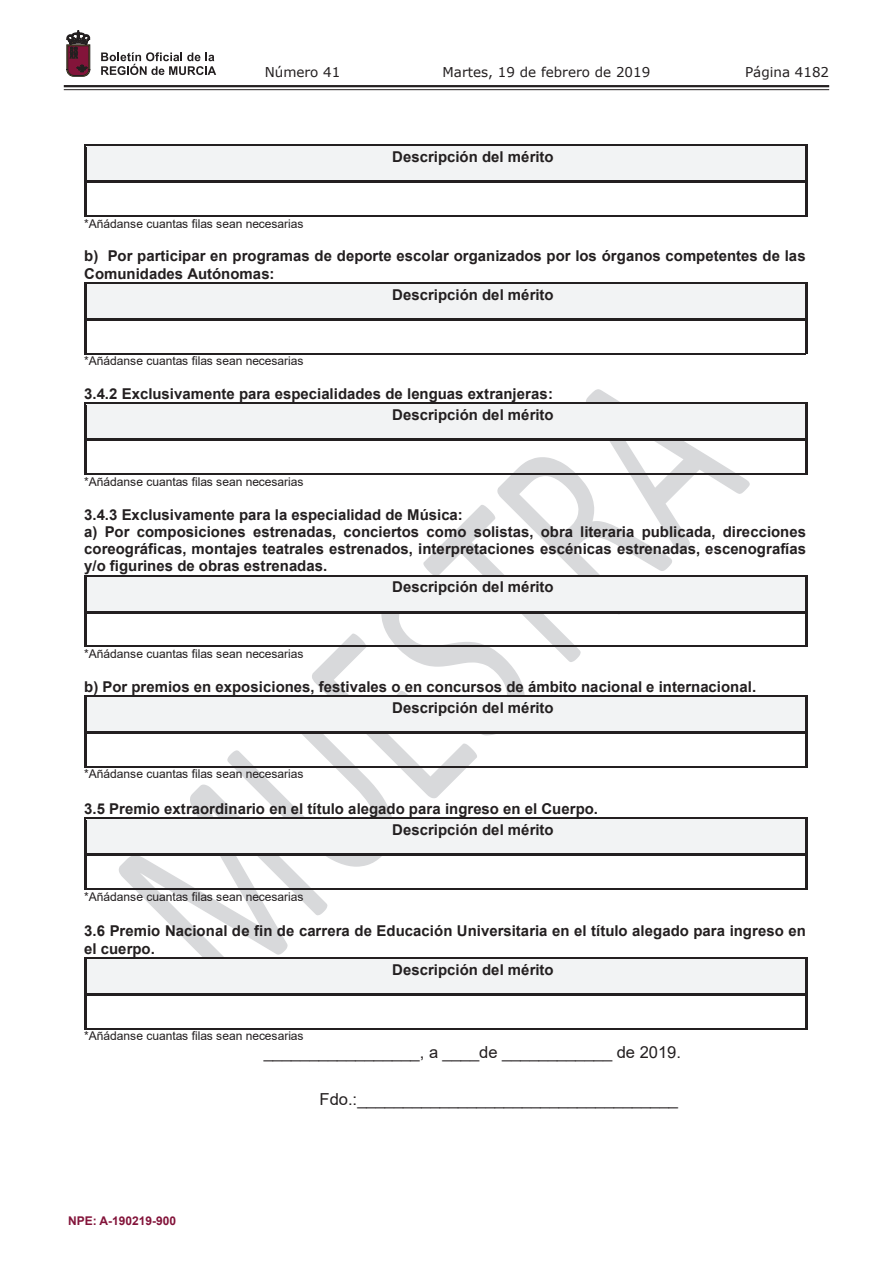
<style>
.page{position:relative;width:893px;height:1263px;background:#fff}
.page>*{position:absolute;margin:0;border:0;box-sizing:border-box;transform-origin:0 0}
.t1{font:16.5px "Arial";color:#231f20}
.t2{font:700 15px/17.2px "Arial";color:#231f20}
.t3{font:13.5px "Verdana";color:#231f20}
.t4{font:12px "Arial";letter-spacing:-.005em;color:#231f20}
.t5{font:700 12px "Arial";color:#83143a}
</style>
<div class="page">
<hr style="left:64px;top:85px;width:765px;height:2px;background:#231f20">
<hr style="left:64px;top:89px;width:765px;height:1px;background:#231f20">
<svg style="left:101px;top:52px;width:115px;height:23px"></svg>
<svg style="left:67px;top:31px;width:23px;height:45px"></svg>
<svg style="left:119px;top:389px;width:631px;height:568px"></svg>
<div style="left:86px;top:147px;width:720px;height:33px;background:#f2f3f4"></div>
<hr style="left:84px;top:144px;width:722px;height:3px;background:#231f20">
<hr style="left:84px;top:147px;width:2px;height:33px;background:#231f20">
<hr style="left:806px;top:147px;width:2px;height:33px;background:#231f20">
<hr style="left:86px;top:180px;width:720px;height:3px;background:#231f20">
<hr style="left:84px;top:183px;width:2px;height:32px;background:#231f20">
<hr style="left:84px;top:215px;width:722px;height:2px;background:#231f20">
<hr style="left:806px;top:183px;width:2px;height:34px;background:#231f20">
<div style="left:86px;top:284px;width:720px;height:34px;background:#f2f3f4"></div>
<hr style="left:84px;top:282px;width:722px;height:2px;background:#231f20">
<hr style="left:84px;top:284px;width:2px;height:34px;background:#231f20">
<hr style="left:806px;top:284px;width:2px;height:34px;background:#231f20">
<hr style="left:86px;top:318px;width:720px;height:2px;background:#231f20">
<hr style="left:84px;top:320px;width:2px;height:33px;background:#231f20">
<hr style="left:84px;top:353px;width:722px;height:1px;background:#231f20">
<hr style="left:806px;top:320px;width:2px;height:34px;background:#231f20">
<div style="left:86px;top:405px;width:720px;height:34px;background:#f2f3f4"></div>
<hr style="left:84px;top:403px;width:722px;height:2px;background:#231f20">
<hr style="left:84px;top:405px;width:2px;height:34px;background:#231f20">
<hr style="left:806px;top:405px;width:2px;height:34px;background:#231f20">
<hr style="left:86px;top:439px;width:720px;height:2px;background:#231f20">
<hr style="left:84px;top:441px;width:2px;height:32px;background:#231f20">
<hr style="left:84px;top:473px;width:722px;height:2px;background:#231f20">
<hr style="left:806px;top:441px;width:2px;height:34px;background:#231f20">
<div style="left:86px;top:577px;width:720px;height:34px;background:#f2f3f4"></div>
<hr style="left:84px;top:575px;width:722px;height:2px;background:#231f20">
<hr style="left:84px;top:577px;width:2px;height:34px;background:#231f20">
<hr style="left:806px;top:577px;width:2px;height:34px;background:#231f20">
<hr style="left:86px;top:611px;width:720px;height:2px;background:#231f20">
<hr style="left:84px;top:613px;width:2px;height:33px;background:#231f20">
<hr style="left:84px;top:646px;width:722px;height:1px;background:#231f20">
<hr style="left:806px;top:613px;width:2px;height:34px;background:#231f20">
<div style="left:86px;top:698px;width:720px;height:33px;background:#f2f3f4"></div>
<hr style="left:84px;top:695px;width:722px;height:2px;background:#231f20">
<hr style="left:86px;top:697px;width:720px;height:1px;background:#f2f3f4">
<hr style="left:84px;top:698px;width:2px;height:33px;background:#231f20">
<hr style="left:806px;top:698px;width:2px;height:33px;background:#231f20">
<hr style="left:86px;top:731px;width:720px;height:2px;background:#231f20">
<hr style="left:84px;top:734px;width:2px;height:32px;background:#231f20">
<hr style="left:84px;top:766px;width:722px;height:1px;background:#231f20">
<hr style="left:806px;top:734px;width:2px;height:33px;background:#231f20">
<div style="left:86px;top:820px;width:720px;height:33px;background:#f2f3f4"></div>
<hr style="left:84px;top:817px;width:722px;height:3px;background:#231f20">
<hr style="left:84px;top:820px;width:2px;height:33px;background:#231f20">
<hr style="left:806px;top:820px;width:2px;height:33px;background:#231f20">
<hr style="left:86px;top:853px;width:720px;height:3px;background:#231f20">
<hr style="left:84px;top:856px;width:2px;height:32px;background:#231f20">
<hr style="left:84px;top:888px;width:722px;height:2px;background:#231f20">
<hr style="left:806px;top:856px;width:2px;height:34px;background:#231f20">
<div style="left:86px;top:959px;width:720px;height:34px;background:#f2f3f4"></div>
<hr style="left:84px;top:957px;width:722px;height:2px;background:#231f20">
<hr style="left:84px;top:959px;width:2px;height:34px;background:#231f20">
<hr style="left:806px;top:959px;width:2px;height:34px;background:#231f20">
<hr style="left:86px;top:993px;width:720px;height:2px;background:#231f20">
<hr style="left:84px;top:995px;width:2px;height:33px;background:#231f20">
<hr style="left:84px;top:1028px;width:722px;height:1px;background:#231f20">
<hr style="left:806px;top:995px;width:2px;height:34px;background:#231f20">
<p class="t3" style="left:265px;top:62px;width:77px">Número 41</p>
<p class="t3" style="left:443px;top:62px;width:209px">Martes, 19 de febrero de 2019</p>
<p class="t3" style="left:745px;top:62px;width:86px">Página 4182</p>
<p class="t2" style="left:392px;top:148px;width:163px">Descripción del mérito</p>
<p class="t4" style="left:84px;top:215px;width:221px">*Añádanse cuantas filas sean necesarias</p>
<p class="t2" style="left:84px;top:248px;width:723px">b) Por participar en programas de deporte escolar organizados por los órganos competentes de las<br>Comunidades Autónomas:</p>
<p class="t2" style="left:392px;top:286px;width:163px">Descripción del mérito</p>
<p class="t4" style="left:84px;top:353px;width:221px">*Añádanse cuantas filas sean necesarias</p>
<p class="t2" style="left:84px;top:383px;width:471px;line-height:21px;text-align:right">3.4.2 Exclusivamente para especialidades de lenguas extranjeras:<br>Descripción del mérito</p>
<p class="t4" style="left:84px;top:473px;width:221px">*Añádanse cuantas filas sean necesarias</p>
<p class="t2" style="left:84px;top:506px;width:723px">3.4.3 Exclusivamente para la especialidad de Música:<br>a) Por composiciones estrenadas, conciertos como solistas, obra literaria publicada, direcciones coreográficas, montajes teatrales estrenados, interpretaciones escénicas estrenadas, escenografías y/o figurines de obras estrenadas.</p>
<p class="t2" style="left:392px;top:579px;width:163px">Descripción del mérito</p>
<p class="t4" style="left:84px;top:646px;width:221px">*Añádanse cuantas filas sean necesarias</p>
<p class="t2" style="left:392px;top:676px;width:365px;line-height:21px;text-indent:-308px">b) Por premios en exposiciones, festivales o en concursos de ámbito nacional e internacional.<br>Descripción del mérito</p>
<p class="t4" style="left:84px;top:766px;width:221px">*Añádanse cuantas filas sean necesarias</p>
<p class="t2" style="left:392px;top:798px;width:207px;line-height:21px;text-indent:-308px">3.5 Premio extraordinario en el título alegado para ingreso en el Cuerpo.<br>Descripción del mérito</p>
<p class="t4" style="left:84px;top:888px;width:221px">*Añádanse cuantas filas sean necesarias</p>
<p class="t2" style="left:84px;top:922px;width:723px">3.6 Premio Nacional de fin de carrera de Educación Universitaria en el título alegado para ingreso en el cuerpo.</p>
<p class="t2" style="left:392px;top:961px;width:163px">Descripción del mérito</p>
<p class="t4" style="left:84px;top:1028px;width:221px">*Añádanse cuantas filas sean necesarias</p>
<p class="t1" style="left:264px;top:1041px;width:419px">_________________, a ____de ____________ de 2019.</p>
<p class="t1" style="left:320px;top:1088px;width:360px">Fdo.:___________________________________</p>
<p class="t5" style="left:68px;top:1212px;width:110px">NPE: A-190219-900</p>
</div>
